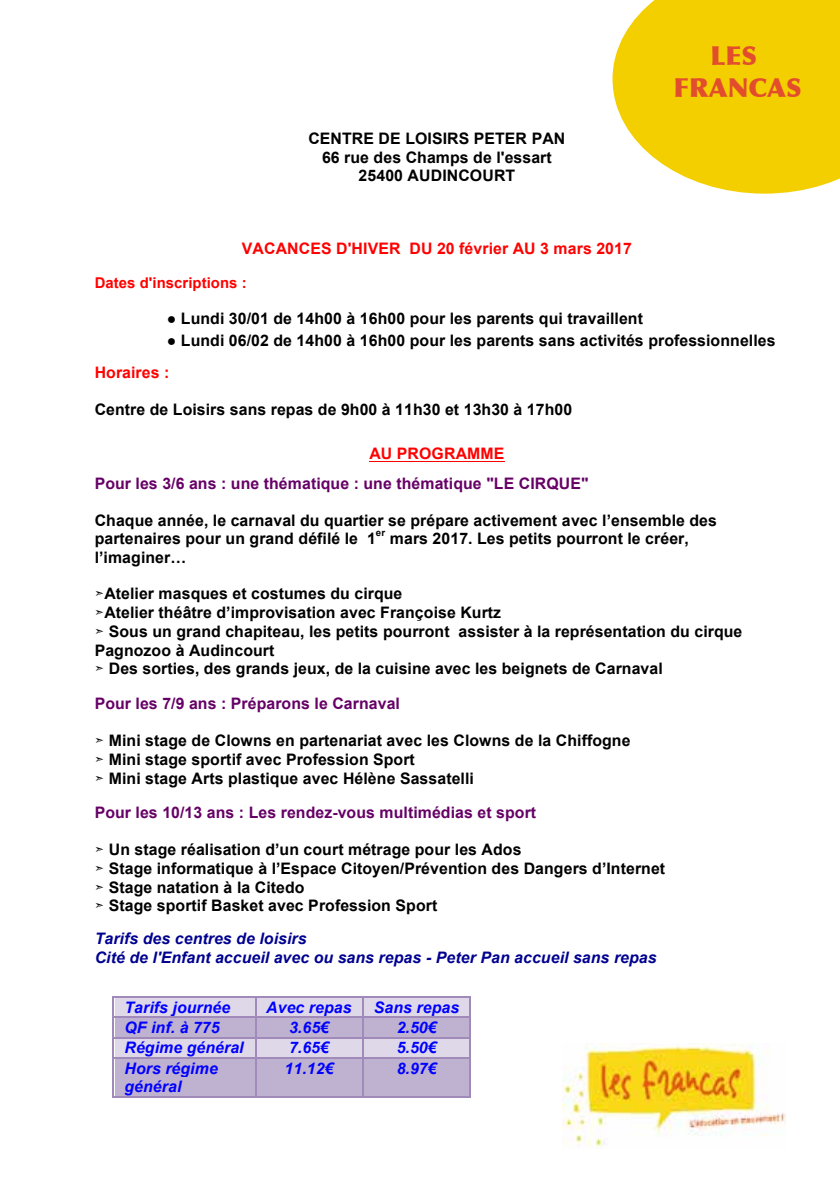
<style>
.page{position:relative;width:840px;height:1191px;background:#fff}
.page>*{position:absolute;margin:0;border:0;box-sizing:border-box;transform-origin:0 0}
.t1{font:900 26.2px/31.4px "Optima";color:#e14d2d;text-align:center}
.t2{font:700 15.8px/18.8px "Arial";letter-spacing:.005em;color:#000}
.t3{font:700 15.8px "Arial";letter-spacing:.005em;color:#606}
.t4{font:italic 700 15.8px/18.8px "Arial";letter-spacing:.005em;color:#00f}
.t5{font:italic 700 15.8px/18.8px "Arial";letter-spacing:.005em;color:#000090}
.t6{font:700 15.8px "Arial";letter-spacing:.005em;color:#f00}
.t7{font:700 14.8px "Arial";letter-spacing:.005em;color:#f00}
.t8{font:700 9.6px "Arial";color:#000}
.s1{font-family:"Menlo"}
</style>
<div class="page">
<hr style="left:369px;top:461px;width:136px;height:1px;background:#f00">
<div style="left:115px;top:997px;width:139px;height:19px;background:#dfd8e8"></div>
<div style="left:256px;top:997px;width:105px;height:19px;background:#dfd8e8"></div>
<div style="left:363px;top:997px;width:106px;height:19px;background:#dfd8e8"></div>
<hr style="left:114px;top:995px;width:140px;height:2px;background:#9f8ab9">
<hr style="left:256px;top:995px;width:105px;height:2px;background:#9f8ab9">
<hr style="left:363px;top:995px;width:106px;height:2px;background:#9f8ab9">
<div style="left:115px;top:1017px;width:139px;height:19px;background:#bfb1d0"></div>
<div style="left:256px;top:1017px;width:105px;height:19px;background:#bfb1d0"></div>
<div style="left:363px;top:1017px;width:106px;height:19px;background:#bfb1d0"></div>
<hr style="left:114px;top:1016px;width:140px;height:1px;background:#9f8ab9">
<hr style="left:256px;top:1016px;width:105px;height:1px;background:#9f8ab9">
<hr style="left:363px;top:1016px;width:106px;height:1px;background:#9f8ab9">
<div style="left:115px;top:1038px;width:139px;height:18px;background:#dfd8e8"></div>
<div style="left:256px;top:1038px;width:105px;height:18px;background:#dfd8e8"></div>
<div style="left:363px;top:1038px;width:106px;height:18px;background:#dfd8e8"></div>
<hr style="left:114px;top:1036px;width:140px;height:2px;background:#9f8ab9">
<hr style="left:256px;top:1036px;width:105px;height:2px;background:#9f8ab9">
<hr style="left:363px;top:1036px;width:106px;height:2px;background:#9f8ab9">
<div style="left:115px;top:1058px;width:139px;height:37px;background:#bfb1d0"></div>
<div style="left:256px;top:1058px;width:105px;height:37px;background:#bfb1d0"></div>
<div style="left:363px;top:1058px;width:106px;height:37px;background:#bfb1d0"></div>
<svg style="left:112px;top:996px;width:2px;height:62px"></svg>
<hr style="left:114px;top:1056px;width:140px;height:2px;background:#9f8ab9">
<svg style="left:254px;top:996px;width:2px;height:62px"></svg>
<hr style="left:256px;top:1056px;width:105px;height:2px;background:#9f8ab9">
<svg style="left:361px;top:996px;width:2px;height:62px"></svg>
<hr style="left:363px;top:1056px;width:106px;height:2px;background:#9f8ab9">
<svg style="left:469px;top:996px;width:1px;height:62px"></svg>
<hr style="left:112px;top:1058px;width:2px;height:37px;background:#9f8ab9">
<hr style="left:114px;top:1095px;width:140px;height:2px;background:#9f8ab9">
<hr style="left:254px;top:1058px;width:2px;height:37px;background:#9f8ab9">
<hr style="left:256px;top:1095px;width:105px;height:2px;background:#9f8ab9">
<hr style="left:361px;top:1058px;width:2px;height:37px;background:#9f8ab9">
<hr style="left:363px;top:1095px;width:106px;height:2px;background:#9f8ab9">
<hr style="left:469px;top:1058px;width:1px;height:37px;background:#9f8ab9">
<svg style="left:612px;top:0;width:227px;height:194px;fill:#f4cf00"></svg>
<img style="left:562px;top:1043px;width:223px;height:104px">
<p class="t2" style="left:308px;top:130px;width:258px;text-align:center">CENTRE DE LOISIRS PETER PAN<br>66 rue des Champs de l'essart<br>25400 AUDINCOURT</p>
<h1 class="t1" style="left:673px;top:40px;width:130px">LES<br>FRANCAS</h1>
<p class="t6" style="left:242px;top:238px;width:391px">VACANCES D'HIVER DU 20 février AU 3 mars 2017</p>
<p class="t7" style="left:95px;top:273px;width:153px">Dates d'inscriptions :</p>
<p class="t2" style="left:167px;top:310px;width:477px">● Lundi 30/01 de 14h00 à 16h00 pour les parents qui travaillent</p>
<p class="t2" style="left:167px;top:331px;width:610px">● Lundi 06/02 de 14h00 à 16h00 pour les parents sans activités professionnelles</p>
<p class="t6" style="left:95px;top:362px;width:76px">Horaires :</p>
<p class="t2" style="left:95px;top:401px;width:478px">Centre de Loisirs sans repas de 9h00 à 11h30 et 13h30 à 17h00</p>
<p class="t6" style="left:369px;top:443px;width:137px">AU PROGRAMME</p>
<p class="t3" style="left:95px;top:472px;width:495px">Pour les 3/6 ans : une thématique : une thématique "LE CIRQUE"</p>
<p class="t2" style="left:95px;top:511px;width:623px;line-height:18.2px">Chaque année, le carnaval du quartier se prépare activement avec l’ensemble des partenaires pour un grand défilé le 1</p>
<p class="t8" style="left:376px;top:526px;width:11px">er</p>
<p class="t2" style="left:389px;top:529px;width:300px">mars 2017. Les petits pourront le créer,</p>
<p class="t2" style="left:95px;top:548px;width:93px">l’imaginer…</p>
<p class="t2" style="left:95px;top:584px;width:649px"><span class="s1">➣</span>Atelier masques et costumes du cirque<br><span class="s1">➣</span>Atelier théâtre d’improvisation avec Françoise Kurtz<br><span class="s1">➣</span> Sous un grand chapiteau, les petits pourront assister à la représentation du cirque Pagnozoo à Audincourt<br><span class="s1">➣</span> Des sorties, des grands jeux, de la cuisine avec les beignets de Carnaval</p>
<p class="t3" style="left:95px;top:693px;width:307px">Pour les 7/9 ans : Préparons le Carnaval</p>
<p class="t2" style="left:95px;top:731px;width:537px"><span class="s1">➣</span> Mini stage de Clowns en partenariat avec les Clowns de la Chiffogne <span class="s1">➣</span> Mini stage sportif avec Profession Sport<br><span class="s1">➣</span> Mini stage Arts plastique avec Hélène Sassatelli</p>
<p class="t3" style="left:95px;top:802px;width:443px">Pour les 10/13 ans : Les rendez-vous multimédias et sport</p>
<p class="t2" style="left:95px;top:840px;width:571px"><span class="s1">➣</span> Un stage réalisation d’un court métrage pour les Ados<br><span class="s1">➣</span> Stage informatique à l’Espace Citoyen/Prévention des Dangers d’Internet <span class="s1">➣</span> Stage natation à la Citedo<br><span class="s1">➣</span> Stage sportif Basket avec Profession Sport</p>
<p class="t5" style="left:95px;top:929px;width:563px">Tarifs des centres de loisirs<br>Cité de l'Enfant accueil avec ou sans repas - Peter Pan accueil sans repas</p>
<p class="t4" style="left:124px;top:998px;width:107px">Tarifs journée</p>
<p class="t4" style="left:266px;top:998px;width:87px">Avec repas</p>
<p class="t4" style="left:373px;top:998px;width:87px">Sans repas</p>
<p class="t4" style="left:124px;top:1018px;width:97px">QF inf. à 775</p>
<p class="t4" style="left:289px;top:1018px;width:41px">3.65€</p>
<p class="t4" style="left:396px;top:1018px;width:41px">2.50€</p>
<p class="t4" style="left:124px;top:1039px;width:121px">Régime général</p>
<p class="t4" style="left:289px;top:1039px;width:41px">7.65€</p>
<p class="t4" style="left:396px;top:1039px;width:41px">5.50€</p>
<p class="t4" style="left:124px;top:1059px;width:95px">Hors régime général</p>
<p class="t4" style="left:284px;top:1059px;width:50px">11.12€</p>
<p class="t4" style="left:396px;top:1059px;width:41px">8.97€</p>
</div>
